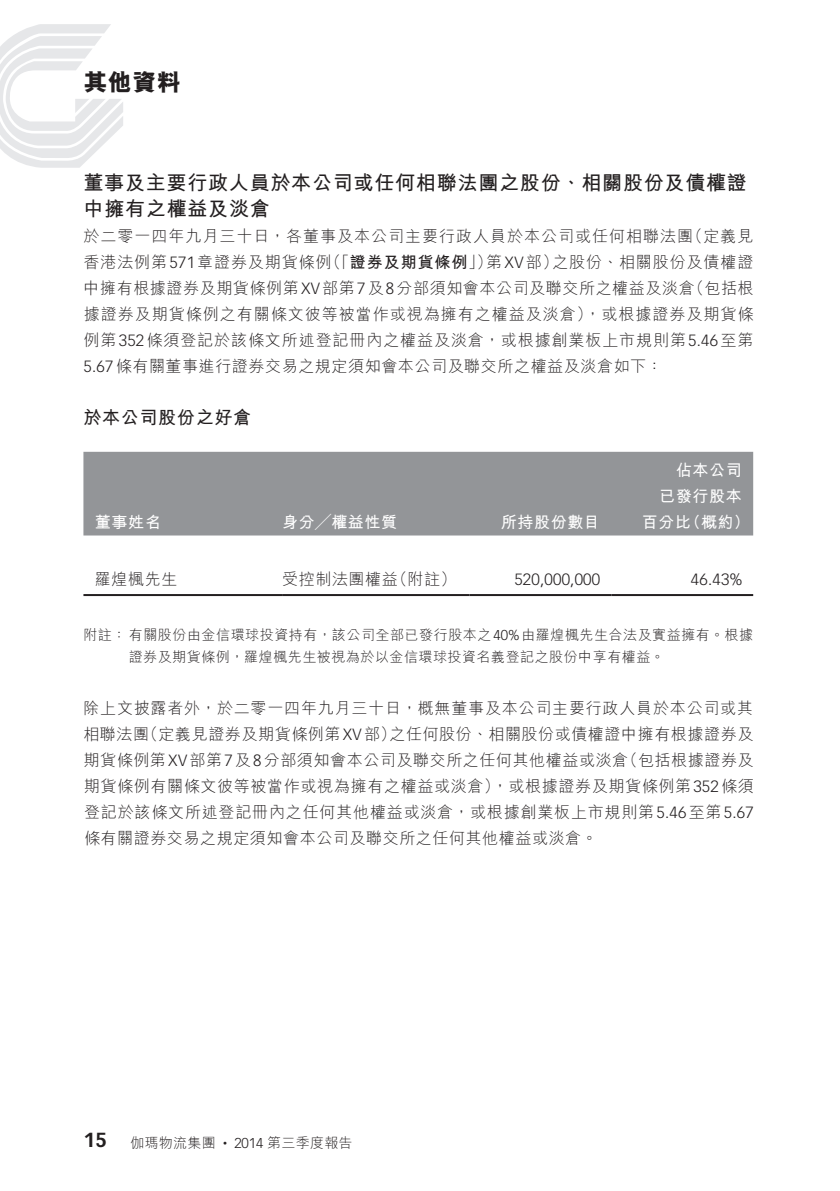
<style>
.page{position:relative;width:840px;height:1191px;background:#fff}
.page>*{position:absolute;margin:0;border:0;box-sizing:border-box;transform-origin:0 0}
.t1{font:800 24px "M Hei HK";color:#231f20}
.t2{font:700 20px/26px "M Hei HK";letter-spacing:.04em;color:#231f20}
.t3{font:700 20px "Vectora LT Std";color:#231f20}
.t4{font:700 18px "M Hei HK";letter-spacing:.04em;color:#231f20}
.t5{font:300 16px/26px "M Hei HK";letter-spacing:.04em;color:#231f20}
.t6{font:300 16px/26px "M Hei HK";letter-spacing:.06em;color:#231f20}
.t7{font:700 16px "M Hei HK";letter-spacing:.04em;color:#fff}
.t8{font:300 16px "Vectora LT Std";letter-spacing:.015em;color:#231f20}
.t9{font:700 16px "M Hei HK";letter-spacing:.055em;color:#231f20}
.t10{font:300 14px/22px "M Hei HK";letter-spacing:.035em;color:#231f20}
.t11{font:300 8px "Vectora LT Std";color:#231f20}
.s1{font-weight:300}
.s2{font-family:"Vectora LT Std"}
</style>
<div class="page">
<svg style="left:0;top:24px;width:123px;height:144px"></svg>
<div style="left:83px;top:452px;width:669px;height:83px;background:#939598"></div>
<hr style="left:83px;top:594px;width:199px;height:2px;background:#231f20">
<hr style="left:282px;top:594px;width:187px;height:2px;background:#231f20">
<hr style="left:469px;top:594px;width:142px;height:2px;background:#231f20">
<hr style="left:611px;top:594px;width:141px;height:2px;background:#231f20">
<h1 class="t1" style="left:83px;top:70px;width:99px">其他資料</h1>
<p class="t2" style="left:83px;top:168px;width:664px">董事及主要行政人員於本公司或任何相聯法團之股份、相關股份及債權證中擁有之權益及淡倉</p>
<p class="t5" style="left:686px;top:222px;width:68px">（定義見</p>
<p class="t6" style="left:552px;top:222px;width:202px;text-indent:-468px">於二零一四年九月三十日，各董事及本公司主要行政人員於本公司或任何相聯法團<br>之股份、相關股份及債權證</p>
<p class="t9" style="left:325px;top:250px;width:169px"><span class="s1">（「</span>證券及期貨條例<span class="s1">」）</span></p>
<p class="t5" style="left:486px;top:248px;width:74px">第<span class="s2">XV</span>部）</p>
<p class="t5" style="left:84px;top:248px;width:249px">香港法例第<span class="s2">571</span>章證券及期貨條例</p>
<p class="t5" style="left:84px;top:274px;width:671px">中擁有根據證券及期貨條例第<span class="s2">XV</span>部第<span class="s2">7</span>及<span class="s2">8</span>分部須知會本公司及聯交所之權益及淡倉<br>據證券及期貨條例之有關條文彼等被當作或視為擁有之權益及淡倉，）或根據證券及期貨條例第<span class="s2">352</span>條須登記於該條文所述登記冊內之權益及淡倉，或根據創業板上市規則第<span class="s2">5.46</span>至第<span class="s2">5.67</span>條有關董事進行證券交易之規定須知會本公司及聯交所之權益及淡倉如下：</p>
<p class="t4" style="left:83px;top:404px;width:169px">於本公司股份之好倉</p>
<p class="t5" style="left:687px;top:274px;width:67px">（包括根</p>
<p class="t7" style="left:95px;top:510px;width:67px">董事姓名</p>
<p class="t5" style="left:95px;top:566px;width:84px">羅煌楓先生</p>
<p class="t7" style="left:282px;top:510px;width:117px">身分╱權益性質</p>
<p class="t7" style="left:500px;top:510px;width:101px">所持股份數目</p>
<p class="t7" style="left:675px;top:458px;width:67px">佔本公司</p>
<p class="t7" style="left:659px;top:484px;width:84px">已發行股本</p>
<p class="t7" style="left:684px;top:510px;width:67px">（概約(</p>
<p class="t7" style="left:641px;top:510px;width:51px">百分比</p>
<p class="t5" style="left:391px;top:566px;width:67px">（附註(</p>
<p class="t5" style="left:282px;top:566px;width:117px">受控制法團權益</p>
<p class="t8" style="left:514px;top:570px;width:87px">520,000,000</p>
<p class="t8" style="left:690px;top:570px;width:53px">46.43%</p>
<p class="t10" style="left:129px;top:623px;width:625px;text-indent:-45px">附註：有關股份由金信環球投資持有，該公司全部已發行股本之<span class="s2">40%</span>由羅煌楓先生合法及實益擁有。根據證券及期貨條例，羅煌楓先生被視為於以金信環球投資名義登記之股份中享有權益。</p>
<p class="t5" style="left:83px;top:695px;width:671px;text-align:right">除上文披露者外，於二零一四年九月三十日，概無董事及本公司主要行政人員於本公司或其之任何股份、相關股份或債權證中擁有根據證券及</p>
<p class="t5" style="left:142px;top:721px;width:255px">（定義見證券及期貨條例第<span class="s2">XV</span>部）</p>
<p class="t5" style="left:83px;top:721px;width:67px">相聯法團</p>
<p class="t5" style="left:621px;top:747px;width:133px">（包括根據證券及</p>
<p class="t5" style="left:84px;top:747px;width:671px">期貨條例第<span class="s2">XV</span>部第<span class="s2">7</span>及<span class="s2">8</span>分部須知會本公司及聯交所之任何其他權益或淡倉<br>期貨條例有關條文彼等被當作或視為擁有之權益或淡倉，）或根據證券及期貨條例第<span class="s2">352</span>條須登記於該條文所述登記冊內之任何其他權益或淡倉，或根據創業板上市規則第<span class="s2">5.46</span>至第<span class="s2">5.67</span>條有關證券交易之規定須知會本公司及聯交所之任何其他權益或淡倉。</p>
<p class="t3" style="left:83px;top:1127px;width:25px">15</p>
<p class="t10" style="left:130px;top:1131px;width:87px">伽瑪物流集團</p>
<p class="t11" style="left:223px;top:1138px;width:5px">•</p>
<p class="t10" style="left:234px;top:1131px;width:120px"><span class="s2">2014</span> 第三季度報告</p>
</div>
